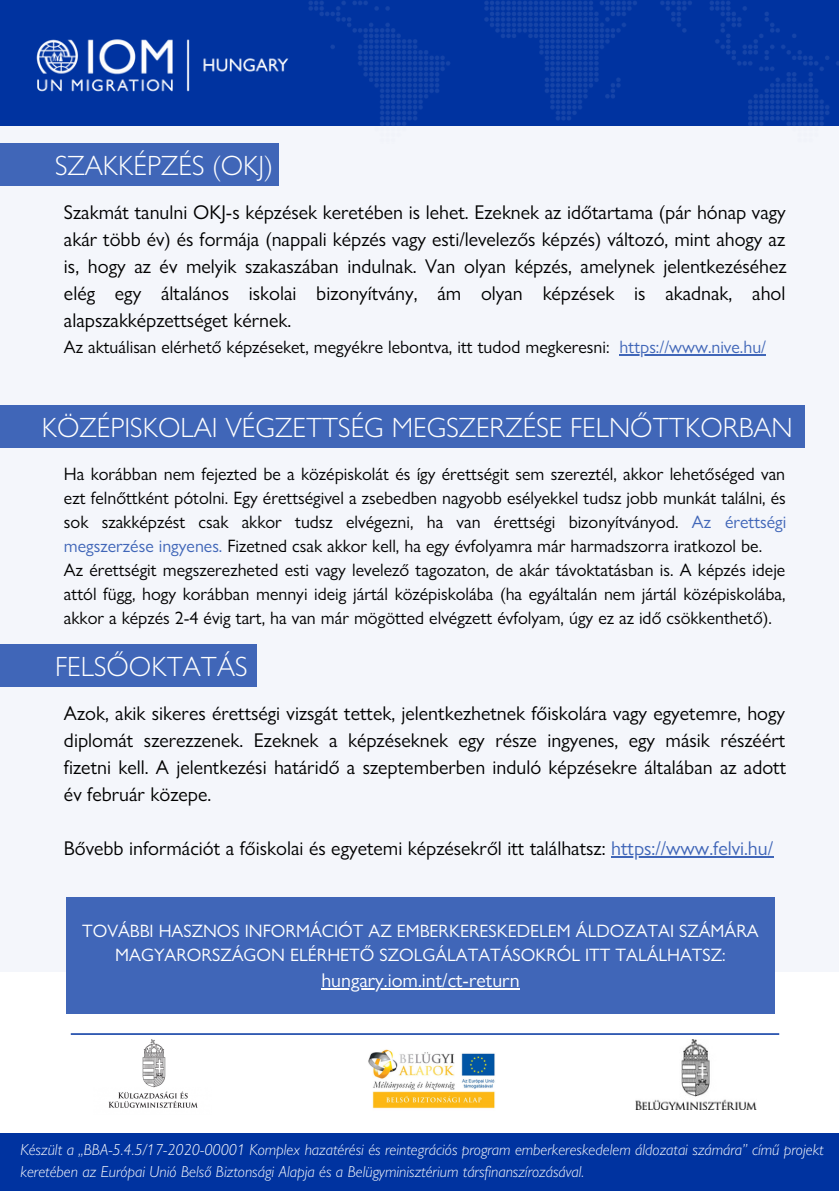
<style>
.page{position:relative;width:839px;height:1191px;background:#fff}
.page>*{position:absolute;margin:0;border:0;box-sizing:border-box;transform-origin:0 0}
.t1{font:300 28px "Gill Sans Nova";color:#fff}
.t2{font:20px/27px "Gill Sans Nova";color:#000;text-align:justify}
.t3{font:20px "Gill Sans Nova";color:#fff}
.t4{font:18px/24px "Gill Sans Nova";color:#000}
.t5{font:18px/24px "Gill Sans Nova";color:#fff;text-align:center}
.t6{font:italic 300 16px/21.4px "Gill Sans Nova";color:#fff}
.s1{color:#4066b8}
</style>
<div class="page">
<div style="left:0;top:0;width:838px;height:126px;background:#0033a0"></div>
<img style="left:36px;top:39px;width:190px;height:53px">
<div style="left:0;top:126px;width:838px;height:845px;background:#f4f6fb"></div>
<div style="left:0;top:1134px;width:838px;height:57px;background:#0033a0"></div>
<img style="left:226px;top:1px;width:612px;height:125px">
<div style="left:66px;top:897px;width:708px;height:117px;background:#4066b8"></div>
<hr style="left:321px;top:988px;width:198px;height:2px;background:#fff">
<img style="left:368px;top:1049px;width:127px;height:60px">
<img style="left:108px;top:1039px;width:90px;height:69px">
<img style="left:635px;top:1039px;width:121px;height:71px">
<hr style="left:71px;top:1033px;width:708px;height:2px;background:#0033a0">
<div style="left:0;top:143px;width:279px;height:43px;background:#4066b8"></div>
<hr style="left:619px;top:354px;width:147px;height:2px;background:#4066b8">
<div style="left:0;top:406px;width:804px;height:42px;background:#4066b8"></div>
<div style="left:0;top:644px;width:256px;height:43px;background:#4066b8"></div>
<hr style="left:611px;top:857px;width:162px;height:1px;background:#4066b8">
<h1 class="t1" style="left:55px;top:143px;width:219px">SZAKKÉPZÉS (OKJ)</h1>
<p class="t2" style="left:64px;top:197px;width:724px">Szakmát tanulni OKJ-s képzések keretében is lehet. Ezeknek az időtartama (pár hónap vagy akár több év) és formája (nappali képzés vagy esti/levelezős képzés) változó, mint ahogy az is, hogy az év melyik szakaszában indulnak. Van olyan képzés, amelynek jelentkezéséhez elég egy általános iskolai bizonyítvány, ám olyan képzések is akadnak, ahol alapszakképzettséget kérnek.</p>
<p class="t4" style="left:64px;top:333px;width:703px">Az aktuálisan elérhető képzéseket, megyékre lebontva, itt tudod megkeresni: <span class="s1">https://www.nive.hu/</span></p>
<h1 class="t1" style="left:42px;top:405px;width:752px">KÖZÉPISKOLAI VÉGZETTSÉG MEGSZERZÉSE FELNŐTTKORBAN</h1>
<p class="t4" style="left:64px;top:461px;width:724px">Ha korábban nem fejezted be a középiskolát és így érettségit sem szereztél, akkor lehetőséged van ezt felnőttként pótolni. Egy érettségivel a zsebedben nagyobb esélyekkel tudsz jobb munkát találni, és sok szakképzést csak akkor tudsz elvégezni, ha van érettségi bizonyítványod. <span class="s1">Az érettségi megszerzése ingyenes.</span> Fizetned csak akkor kell, ha egy évfolyamra már harmadszorra iratkozol be.<br>Az érettségit megszerezheted esti vagy levelező tagozaton, de akár távoktatásban is. A képzés ideje attól függ, hogy korábban mennyi ideig jártál középiskolába (ha egyáltalán nem jártál középiskolába, akkor a képzés 2-4 évig tart, ha van már mögötted elvégzett évfolyam, úgy ez az idő csökkenthető).</p>
<h1 class="t1" style="left:55px;top:644px;width:194px">FELSŐOKTATÁS</h1>
<p class="t2" style="left:64px;top:698px;width:723px">Azok, akik sikeres érettségi vizsgát tettek, jelentkezhetnek főiskolára vagy egyetemre, hogy diplomát szerezzenek. Ezeknek a képzéseknek egy része ingyenes, egy másik részéért fizetni kell. A jelentkezési határidő a szeptemberben induló képzésekre általában az adott év február közepe.</p>
<p class="t2" style="left:64px;top:833px;width:710px">Bővebb információt a főiskolai és egyetemi képzésekről itt találhatsz: <span class="s1">https://www.felvi.hu/</span></p>
<p class="t5" style="left:82px;top:918px;width:678px">TOVÁBBI HASZNOS INFORMÁCIÓT AZ EMBERKERESKEDELEM ÁLDOZATAI SZÁMÁRA<br>MAGYARORSZÁGON ELÉRHETŐ SZOLGÁLATATÁSOKRÓL ITT TALÁLHATSZ:</p>
<p class="t3" style="left:321px;top:964px;width:200px">hungary.iom.int/ct-return</p>
<p class="t6" style="left:21px;top:1138px;width:804px">Készült a „BBA-5.4.5/17-2020-00001 Komplex hazatérési és reintegrációs program emberkereskedelem áldozatai számára” című projekt keretében az Európai Unió Belső Biztonsági Alapja és a Belügyminisztérium társfinanszírozásával.</p>
</div>
